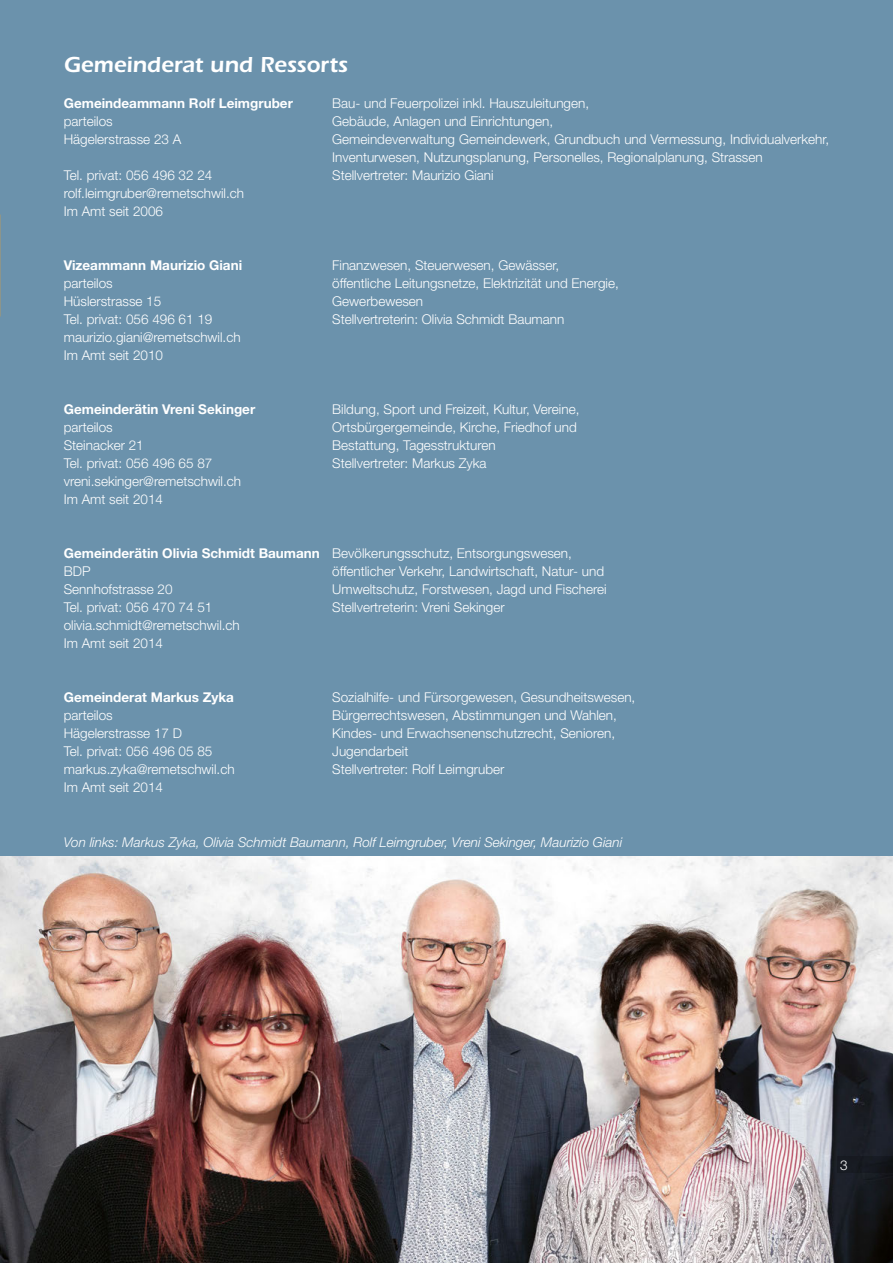
<style>
.page{position:relative;width:893px;height:1263px;background:#6b92ac}
.page>*{position:absolute;margin:0;border:0;box-sizing:border-box;transform-origin:0 0}
.t1{font:600 22.5px "Itc Eras";color:#fff}
.t2{font:300 13.5px/18px "Helvetica Neue";color:#fff}
.t3{font:700 13.5px "Helvetica Neue";color:#fff}
.t4{font:italic 300 13.5px "Helvetica Neue";color:#fff}
.s1{font-weight:700}
</style>
<div class="page">
<img style="left:0;top:856px;width:893px;height:407px">
<div style="left:837px;top:1156px;width:56px;height:17px;background:#171a21"></div>
<h1 class="t1" style="left:64px;top:52px;width:286px">Gemeinderat und Ressorts</h1>
<p class="t3" style="left:64px;top:95px;width:231px">Gemeindeammann Rolf Leimgruber</p>
<p class="t2" style="left:332px;top:94px;width:258px">Bau- und Feuerpolizei inkl. Hauszuleitungen,</p>
<p class="t2" style="left:64px;top:112px;width:51px">parteilos</p>
<p class="t2" style="left:332px;top:112px;width:222px">Gebäude, Anlagen und Einrichtungen,</p>
<p class="t2" style="left:64px;top:130px;width:119px">Hägelerstrasse 23 A</p>
<p class="t2" style="left:332px;top:130px;width:498px">Gemeindeverwaltung Gemeindewerk, Grundbuch und Vermessung, Individualverkehr,<br>Inventurwesen, Nutzungsplanung, Personelles, Regionalplanung, Strassen</p>
<p class="t2" style="left:64px;top:166px;width:150px">Tel. privat: 056 496 32 24</p>
<p class="t2" style="left:332px;top:166px;width:163px">Stellvertreter: Maurizio Giani</p>
<p class="t2" style="left:64px;top:184px;width:182px">rolf.leimgruber@remetschwil.ch<br>Im Amt seit 2006</p>
<p class="t3" style="left:64px;top:257px;width:180px">Vizeammann Maurizio Giani</p>
<p class="t2" style="left:332px;top:256px;width:228px">Finanzwesen, Steuerwesen, Gewässer,</p>
<p class="t2" style="left:64px;top:274px;width:51px">parteilos</p>
<p class="t2" style="left:332px;top:274px;width:288px">öffentliche Leitungsnetze, Elektrizität und Energie,</p>
<p class="t2" style="left:64px;top:292px;width:99px">Hüslerstrasse 15</p>
<p class="t2" style="left:332px;top:292px;width:92px">Gewerbewesen</p>
<p class="t2" style="left:64px;top:310px;width:150px">Tel. privat: 056 496 61 19</p>
<p class="t2" style="left:332px;top:310px;width:234px">Stellvertreterin: Olivia Schmidt Baumann</p>
<p class="t2" style="left:64px;top:328px;width:178px">maurizio.giani@remetschwil.ch<br>Im Amt seit 2010</p>
<p class="t3" style="left:64px;top:401px;width:193px">Gemeinderätin Vreni Sekinger</p>
<p class="t2" style="left:332px;top:400px;width:249px">Bildung, Sport und Freizeit, Kultur, Vereine,</p>
<p class="t2" style="left:64px;top:418px;width:51px">parteilos</p>
<p class="t2" style="left:332px;top:418px;width:246px">Ortsbürgergemeinde, Kirche, Friedhof und</p>
<p class="t2" style="left:64px;top:436px;width:82px">Steinacker 21</p>
<p class="t2" style="left:332px;top:436px;width:165px">Bestattung, Tagesstrukturen</p>
<p class="t2" style="left:64px;top:454px;width:150px">Tel. privat: 056 496 65 87</p>
<p class="t2" style="left:332px;top:454px;width:156px">Stellvertreter: Markus Zyka</p>
<p class="t2" style="left:64px;top:472px;width:179px">vreni.sekinger@remetschwil.ch<br>Im Amt seit 2014</p>
<p class="t2" style="left:64px;top:544px;width:510px"><span class="s1">Gemeinderätin Olivia Schmidt Baumann</span> Bevölkerungsschutz, Entsorgungswesen,<br>BDP</p>
<p class="t2" style="left:332px;top:562px;width:273px">öffentlicher Verkehr, Landwirtschaft, Natur- und</p>
<p class="t2" style="left:64px;top:580px;width:110px">Sennhofstrasse 20</p>
<p class="t2" style="left:332px;top:580px;width:276px">Umweltschutz, Forstwesen, Jagd und Fischerei</p>
<p class="t2" style="left:64px;top:598px;width:150px">Tel. privat: 056 470 74 51</p>
<p class="t2" style="left:332px;top:598px;width:174px">Stellvertreterin: Vreni Sekinger</p>
<p class="t2" style="left:64px;top:616px;width:178px">olivia.schmidt@remetschwil.ch<br>Im Amt seit 2014</p>
<p class="t3" style="left:64px;top:689px;width:172px">Gemeinderat Markus Zyka</p>
<p class="t2" style="left:332px;top:688px;width:305px">Sozialhilfe- und Fürsorgewesen, Gesundheitswesen,</p>
<p class="t2" style="left:64px;top:706px;width:51px">parteilos</p>
<p class="t2" style="left:332px;top:706px;width:286px">Bürgerrechtswesen, Abstimmungen und Wahlen,</p>
<p class="t2" style="left:64px;top:724px;width:120px">Hägelerstrasse 17 D</p>
<p class="t2" style="left:332px;top:724px;width:284px">Kindes- und Erwachsenenschutzrecht, Senioren,</p>
<p class="t2" style="left:64px;top:742px;width:150px">Tel. privat: 056 496 05 85</p>
<p class="t2" style="left:332px;top:742px;width:78px">Jugendarbeit</p>
<p class="t2" style="left:64px;top:760px;width:172px">markus.zyka@remetschwil.ch</p>
<p class="t2" style="left:332px;top:760px;width:174px">Stellvertreter: Rolf Leimgruber</p>
<p class="t2" style="left:64px;top:778px;width:101px">Im Amt seit 2014</p>
<p class="t4" style="left:64px;top:834px;width:560px">Von links: Markus Zyka, Olivia Schmidt Baumann, Rolf Leimgruber, Vreni Sekinger, Maurizio Giani</p>
<p class="t2" style="left:840px;top:1156px;width:9px">3</p>
</div>
